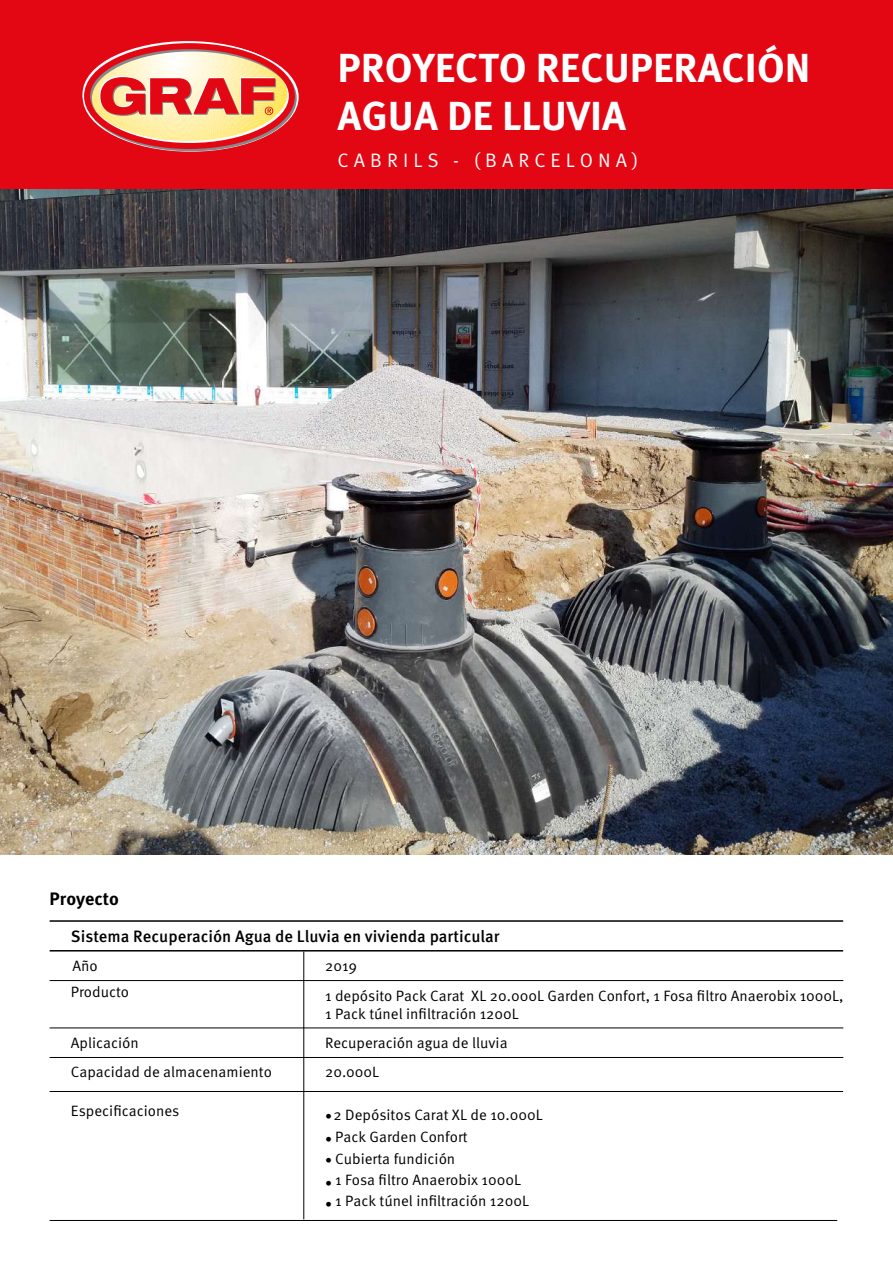
<style>
.page{position:relative;width:893px;height:1263px;background:#fff}
.page>*{position:absolute;margin:0;border:0;box-sizing:border-box;transform-origin:0 0}
.t1{font:700 40.5px/48.6px "Meta Pro";color:#fff}
.t2{font:19.5px "Meta Pro";letter-spacing:.26em;color:#fff}
.t3{font:700 18px "Meta Pro";color:#000}
.t4{font:500 16.5px "Meta Pro";color:#000}
.t5{font:15px/21.5px "Meta Pro";color:#000}
.t6{font:13.5px "Meta Pro";color:#000}
</style>
<div class="page">
<div style="left:0;top:0;width:893px;height:189px;background:#e30613"></div>
<hr style="left:50px;top:950px;width:793px;height:1px;background:#000">
<hr style="left:50px;top:920px;width:793px;height:2px;background:#000">
<hr style="left:304px;top:951px;width:1px;height:268px;background:#000">
<hr style="left:50px;top:980px;width:793px;height:1px;background:#000">
<hr style="left:50px;top:1057px;width:793px;height:1px;background:#000">
<hr style="left:50px;top:1091px;width:793px;height:1px;background:#000">
<hr style="left:50px;top:1220px;width:787px;height:1px;background:#000">
<hr style="left:50px;top:1027px;width:793px;height:1px;background:#000">
<img style="left:0;top:189px;width:893px;height:666px">
<div style="left:84px;top:43px;width:211px;height:106px;border:6px solid #e30613;border-radius:50%"></div>
<svg style="left:89px;top:48px;width:205px;height:100px"></svg>
<h1 class="t1" style="left:337px;top:44px;width:474px">PROYECTO RECUPERACIÓN<br>AGUA DE LLUVIA</h1>
<h2 class="t2" style="left:338px;top:149px;width:303px">CABRILS - (BARCELONA)</h2>
<p class="t3" style="left:50px;top:888px;width:71px">Proyecto</p>
<p class="t4" style="left:71px;top:925px;width:430px">Sistema Recuperación Agua de Lluvia en vivienda particular</p>
<p class="t5" style="left:71px;top:953px;width:60px;line-height:25.5px">Año<br>Producto</p>
<p class="t5" style="left:325px;top:951px;width:520px;line-height:29.7px">2019<br>1 depósito Pack Carat XL 20.000L Garden Confort, 1 Fosa filtro Anaerobix 1000L,</p>
<p class="t5" style="left:325px;top:1003px;width:195px">1 Pack túnel infiltración 1200L</p>
<p class="t5" style="left:71px;top:1032px;width:70px">Aplicación</p>
<p class="t5" style="left:325px;top:1032px;width:184px">Recuperación agua de lluvia</p>
<p class="t5" style="left:71px;top:1062px;width:203px">Capacidad de almacenamiento</p>
<p class="t5" style="left:325px;top:1062px;width:56px">20.000L</p>
<p class="t5" style="left:71px;top:1100px;width:110px">Especificaciones</p>
<p class="t5" style="left:325px;top:1104px;width:219px"><sub>•</sub> 2 Depósitos Carat XL de 10.000L</p>
<p class="t6" style="left:325px;top:1131px;width:9px">•</p>
<p class="t6" style="left:325px;top:1175px;width:9px">•</p>
<p class="t5" style="left:335px;top:1126px;width:195px">Pack Garden Confort<br>Cubierta fundición<br>1 Fosa filtro Anaerobix 1000L<br>1 Pack túnel infiltración 1200L</p>
<p class="t6" style="left:325px;top:1153px;width:9px">•</p>
<p class="t6" style="left:325px;top:1196px;width:9px">•</p>
</div>
